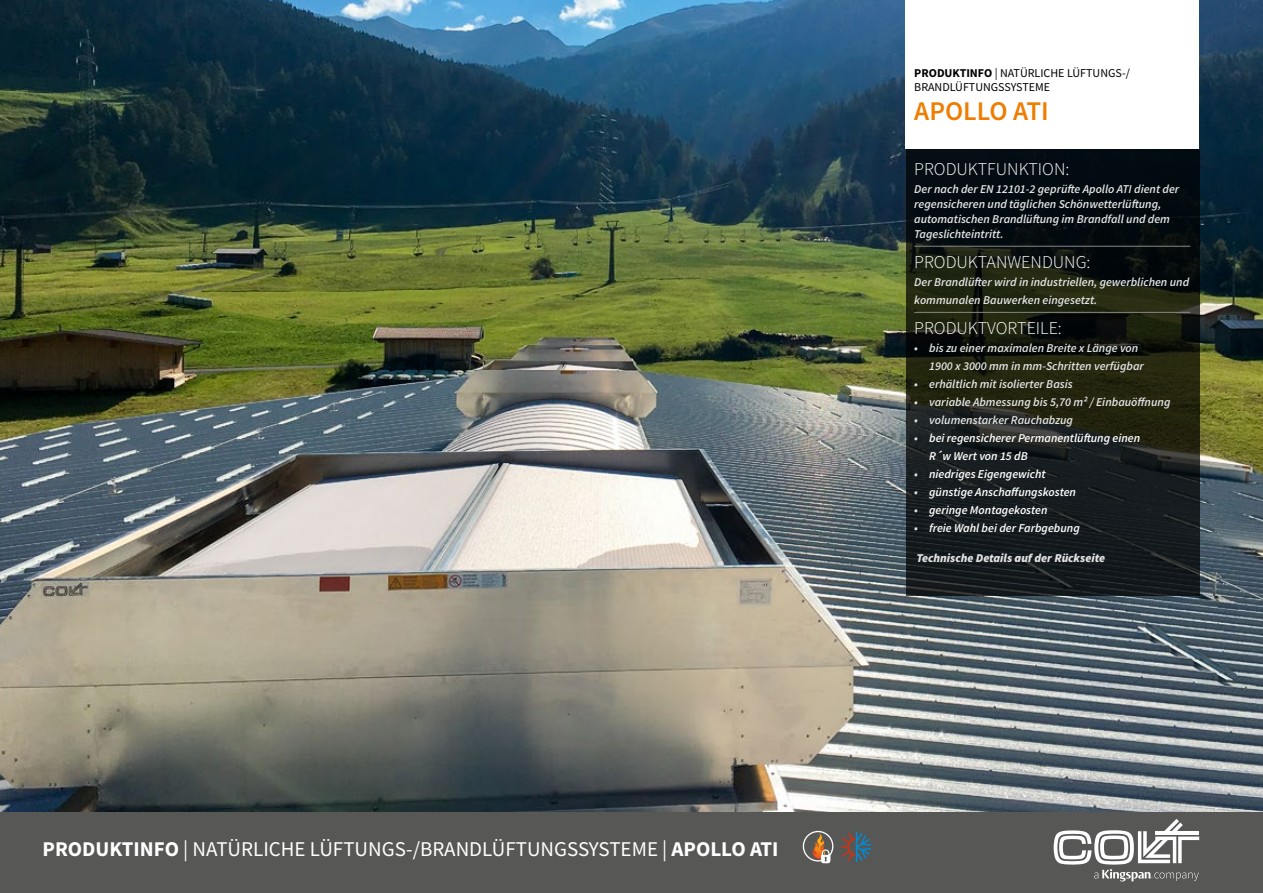
<style>
.page{position:relative;width:1263px;height:893px;background:#fff}
.page>*{position:absolute;margin:0;border:0;box-sizing:border-box;transform-origin:0 0}
.t1{font:600 27px "Source Sans Pro";color:#ef7d00}
.t2{font:21px "Source Sans Pro";color:#fff}
.t3{font:300 18px "Source Sans Pro";color:#fff}
.t4{font:italic 600 12px/15px "Source Sans Pro";color:#e3e3e3}
.t5{font:italic 600 12px/18px "Source Sans Pro";color:#fff}
.t6{font:12px/14.4px "Source Sans Pro";color:#000}
.t7{font:italic 900 12px "Source Sans Pro";color:#e3e3e3}
.s1{font-weight:700}
.s2{color:#e3e3e3}
</style>
<div class="page">
<img style="left:0;top:0;width:1263px;height:812px">
<div style="left:906px;top:0;width:293px;height:149px;background:#fff"></div>
<svg style="left:906px;top:149px;width:293px;height:446px;background:#141915"></svg>
<div style="left:0;top:812px;width:1263px;height:81px;background:#575756"></div>
<svg style="left:1054px;top:819px;width:145px;height:62px"></svg>
<hr style="left:914px;top:246px;width:276px;height:1px;background:#878787">
<hr style="left:914px;top:312px;width:276px;height:1px;background:#878787">
<svg style="left:803px;top:831px;width:30px;height:32px"></svg>
<svg style="left:841px;top:831px;width:30px;height:31px"></svg>
<h2 class="t2" style="left:43px;top:835px;width:737px"><span class="s1">PRODUKTINFO</span> | NATÜRLICHE LÜFTUNGS-/BRANDLÜFTUNGSSYSTEME | <span class="s1">APOLLO ATI</span></h2>
<p class="t6" style="left:914px;top:66px;width:217px"><span class="s1">PRODUKTINFO</span> | NATÜRLICHE LÜFTUNGS-/<br>BRANDLÜFTUNGSSYSTEME</p>
<h1 class="t1" style="left:914px;top:93px;width:136px">APOLLO ATI</h1>
<h3 class="t3" style="left:914px;top:158px;width:157px">PRODUKTFUNKTION:</h3>
<p class="t4" style="left:914px;top:181px;width:266px">Der nach der EN 12101-2 geprüfte Apollo ATI dient der regensicheren und täglichen Schönwetterlüftung, automatischen Brandlüftung im Brandfall und dem Tageslichteintritt.</p>
<h3 class="t3" style="left:914px;top:251px;width:178px">PRODUKTANWENDUNG:</h3>
<p class="t4" style="left:914px;top:273px;width:276px;line-height:18px">Der Brandlüfter wird in industriellen, gewerblichen und kommunalen Bauwerken eingesetzt.</p>
<h3 class="t3" style="left:914px;top:317px;width:149px">PRODUKTVORTEILE:</h3>
<p class="t4" style="left:929px;top:339px;width:216px;line-height:18px;text-indent:-15px">• bis zu einer maximalen Breite x Länge von<br>1900 x 3000 mm in mm-Schritten verfügbar</p>
<p class="t4" style="left:914px;top:376px;width:160px">• erhältlich mit isolierter Basis</p>
<p class="t4" style="left:914px;top:394px;width:258px">• variable Abmessung bis 5,70 m² / Einbauöffnung</p>
<p class="t4" style="left:914px;top:412px;width:160px">• volumenstarker Rauchabzug</p>
<p class="t5" style="left:929px;top:429px;width:213px;text-indent:-15px"><span class="s2">•</span> bei regensicherer Permanentlüftung einen<br>R´w Wert von 15 dB</p>
<p class="t5" style="left:914px;top:465px;width:133px"><span class="s2">•</span> niedriges Eigengewicht</p>
<p class="t5" style="left:914px;top:483px;width:163px"><span class="s2">•</span> günstige Anschaffungskosten</p>
<p class="t5" style="left:914px;top:501px;width:135px"><span class="s2">•</span> geringe Montagekosten</p>
<p class="t5" style="left:914px;top:519px;width:167px"><span class="s2">•</span> freie Wahl bei der Farbgebung</p>
<p class="t7" style="left:917px;top:550px;width:190px">Technische Details auf der Rückseite</p>
</div>
